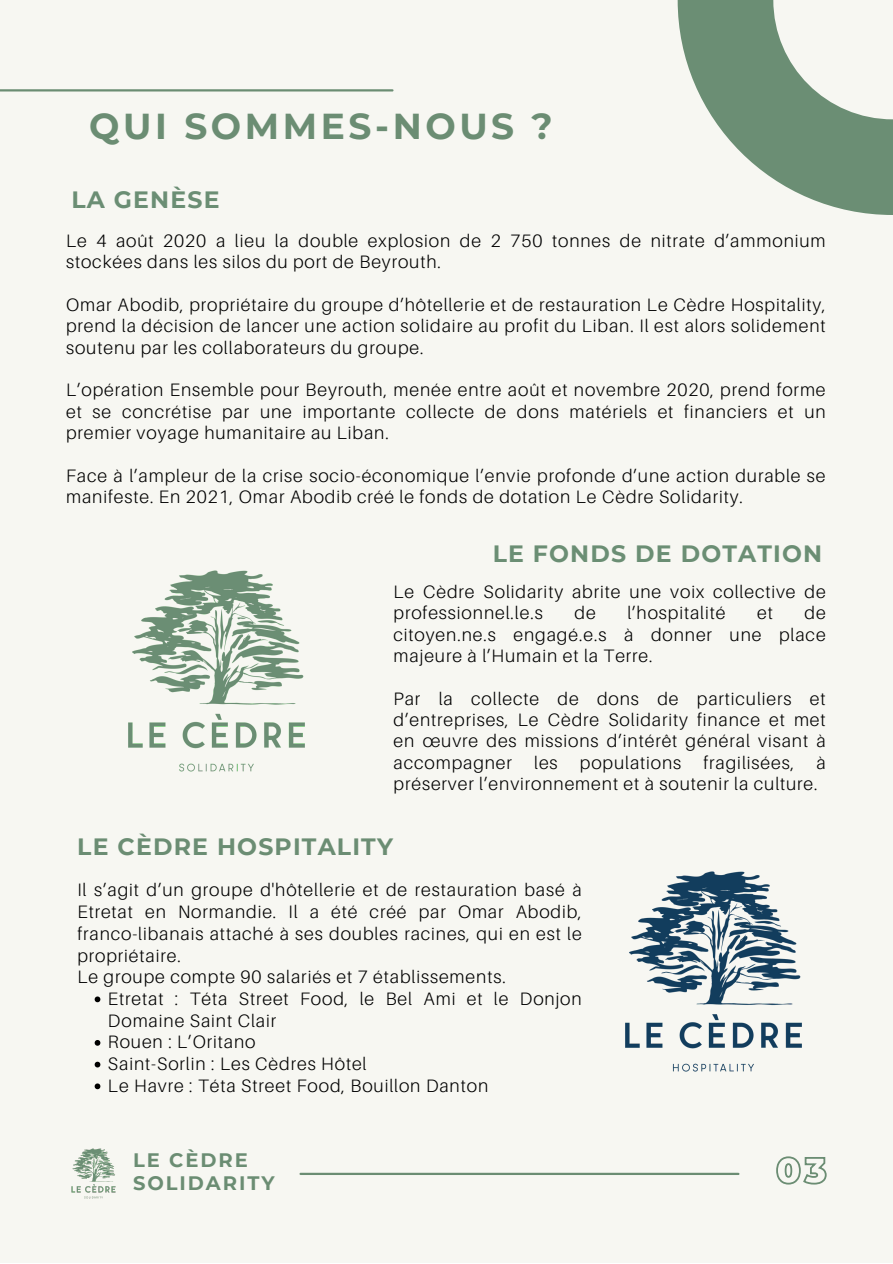
<style>
.page{position:relative;width:893px;height:1264px;background:#fff}
.page>*{position:absolute;margin:0;border:0;box-sizing:border-box;transform-origin:0 0}
.t1{font:700 36px "Montserrat";letter-spacing:.1em;color:#6b8d73}
.t2{font:700 23.55px "Montserrat";letter-spacing:.05em;color:#6b8e74}
.t3{font:700 23.55px "Montserrat";letter-spacing:.05em;color:#6b8d73}
.t4{font:700 19.5px "Montserrat";letter-spacing:.1em;color:#6b8d73}
.t5{font:300 18px/21.3px "Aileron";letter-spacing:.05em;color:#000;text-align:justify}
</style>
<div class="page">
<div style="left:0;top:0;width:892px;height:1262px;background:#f7f7f2"></div>
<svg style="left:677px;top:0;width:215px;height:214px;fill:#6b8e74"></svg>
<hr style="left:0;top:89px;width:392px;height:2px;background:#6b8d73">
<hr style="left:300px;top:1172px;width:438px;height:2px;background:#6b8d73">
<img style="left:71px;top:1148px;width:45px;height:51px">
<img style="left:128px;top:570px;width:177px;height:202px">
<img style="left:625px;top:871px;width:177px;height:201px">
<svg style="left:776px;top:1156px;width:51px;height:29px"></svg>
<svg style="left:95px;top:996px;width:5px;height:6px"></svg>
<svg style="left:95px;top:1040px;width:5px;height:5px"></svg>
<svg style="left:95px;top:1061px;width:5px;height:6px"></svg>
<svg style="left:95px;top:1083px;width:5px;height:6px"></svg>
<p class="t1" style="left:89px;top:104px;width:465px">QUI SOMMES-NOUS ?</p>
<p class="t2" style="left:71px;top:185px;width:150px">LA GENÈSE</p>
<p class="t5" style="left:66px;top:229px;width:761px">Le 4 août 2020 a lieu la double explosion de 2 750 tonnes de nitrate d’ammonium stockées dans les silos du port de Beyrouth.</p>
<p class="t5" style="left:66px;top:293px;width:761px">Omar Abodib, propriétaire du groupe d’hôtellerie et de restauration Le Cèdre Hospitality, prend la décision de lancer une action solidaire au profit du Liban. Il est alors solidement soutenu par les collaborateurs du groupe.</p>
<p class="t5" style="left:66px;top:379px;width:761px">L’opération Ensemble pour Beyrouth, menée entre août et novembre 2020, prend forme et se concrétise par une importante collecte de dons matériels et financiers et un premier voyage humanitaire au Liban.</p>
<p class="t5" style="left:66px;top:464px;width:761px">Face à l’ampleur de la crise socio-économique l’envie profonde d’une action durable se manifeste. En 2021, Omar Abodib créé le fonds de dotation Le Cèdre Solidarity.</p>
<p class="t2" style="left:492px;top:539px;width:331px">LE FONDS DE DOTATION</p>
<p class="t5" style="left:393px;top:580px;width:433px">Le Cèdre Solidarity abrite une voix collective de professionnel.le.s</p>
<p class="t5" style="left:574px;top:602px;width:23px">de</p>
<p class="t5" style="left:627px;top:602px;width:100px">l’hospitalité</p>
<p class="t5" style="left:757px;top:602px;width:17px">et</p>
<p class="t5" style="left:393px;top:602px;width:433px;text-indent:411px">de citoyen.ne.s engagé.e.s à donner une place majeure à l’Humain et la Terre.</p>
<p class="t5" style="left:393px;top:687px;width:433px">Par la collecte de dons de particuliers et d’entreprises, Le Cèdre Solidarity finance et met en œuvre des missions d’intérêt général visant à accompagner les populations fragilisées, à préserver l’environnement et à soutenir la culture.</p>
<p class="t3" style="left:77px;top:832px;width:317px">LE CÈDRE HOSPITALITY</p>
<p class="t5" style="left:77px;top:878px;width:506px;line-height:21.8px">Il s’agit d’un groupe d'hôtellerie et de restauration basé à Etretat en Normandie. Il a été créé par Omar Abodib, franco-libanais attaché à ses doubles racines, qui en est le propriétaire.</p>
<p class="t5" style="left:77px;top:965px;width:430px">Le groupe compte 90 salariés et 7 établissements.</p>
<p class="t5" style="left:108px;top:987px;width:475px;line-height:21.8px">Etretat : Téta Street Food, le Bel Ami et le Donjon<br>Domaine Saint Clair</p>
<p class="t5" style="left:108px;top:1031px;width:149px">Rouen : L’Oritano</p>
<p class="t5" style="left:108px;top:1052px;width:260px">Saint-Sorlin : Les Cèdres Hôtel</p>
<p class="t5" style="left:108px;top:1074px;width:382px">Le Havre : Téta Street Food, Bouillon Danton</p>
<p class="t4" style="left:133px;top:1147px;width:116px">LE CÈDRE</p>
<p class="t4" style="left:133px;top:1171px;width:143px">SOLIDARITY</p>
</div>
